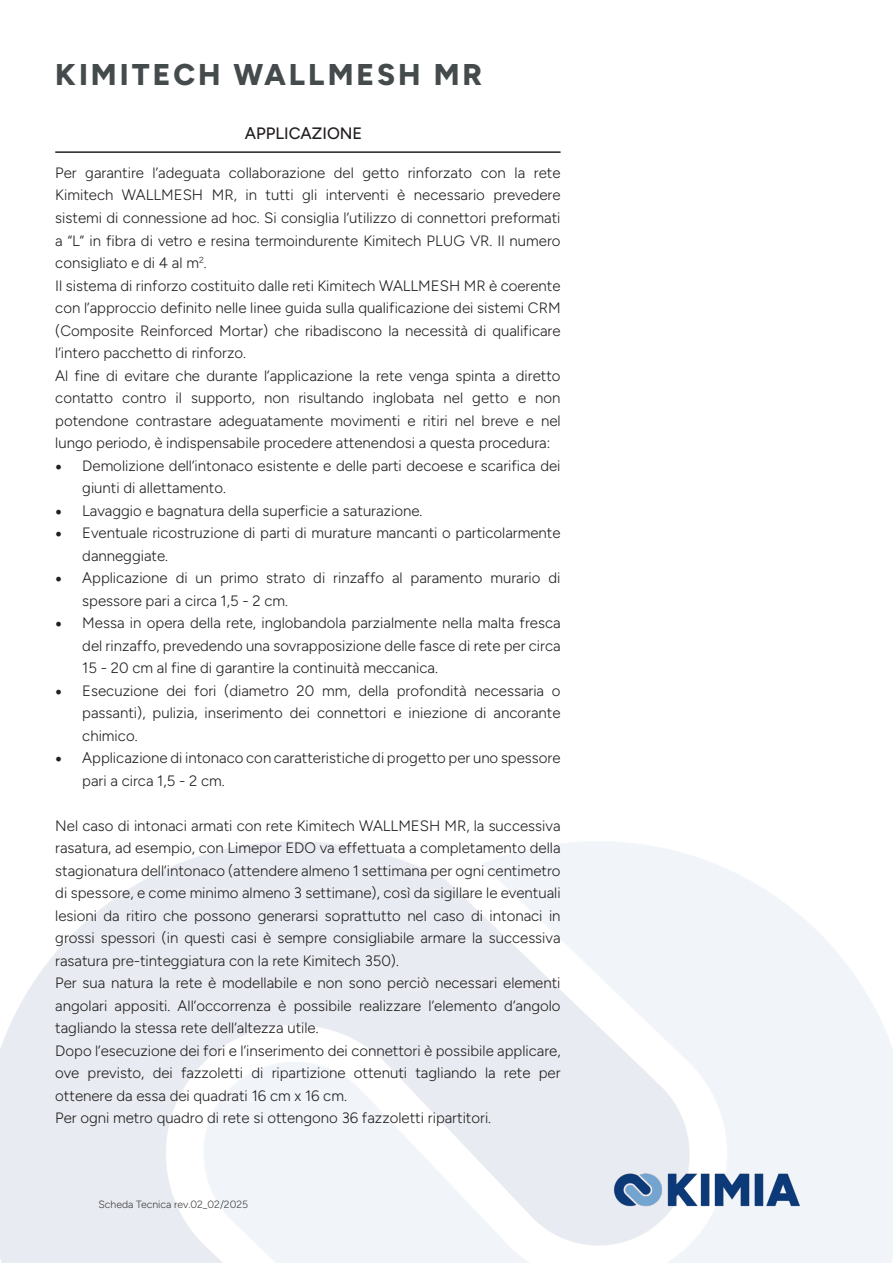
<style>
.page{position:relative;width:893px;height:1263px;background:#fff}
.page>*{position:absolute;margin:0;border:0;box-sizing:border-box;transform-origin:0 0}
.t1{font:800 30px "Figtree";letter-spacing:.1em;color:#454b4c}
.t2{font:500 16.5px "Figtree";color:#231f20}
.t3{font:300 15px/22.5px "Figtree";color:#231f20;text-align:justify}
.t4{font:300 10.5px "Figtree";color:#3e3e3f}
.s1{font-family:"Minion Pro";font-weight:400;font-size:18px}
</style>
<div class="page">
<img style="left:606px;top:1150px;width:202px;height:76px">
<hr style="left:55px;top:151px;width:506px;height:2px;background:#231f20">
<p class="t1" style="left:55px;top:56px;width:428px">KIMITECH WALLMESH MR</p>
<p class="t2" style="left:245px;top:124px;width:119px">APPLICAZIONE</p>
<p class="t3" style="left:55px;top:162px;width:507px">Per garantire l’adeguata collaborazione del getto rinforzato con la rete Kimitech WALLMESH MR, in tutti gli interventi è necessario prevedere sistemi di connessione ad hoc. Si consiglia l’utilizzo di connettori preformati a “L” in fibra di vetro e resina termoindurente Kimitech PLUG VR. Il numero consigliato e di 4 al m<sup>2</sup>.</p>
<p class="t3" style="left:55px;top:274px;width:507px">Il sistema di rinforzo costituito dalle reti Kimitech WALLMESH MR è coerente con l’approccio definito nelle linee guida sulla qualificazione dei sistemi CRM (Composite Reinforced Mortar) che ribadiscono la necessità di qualificare l’intero pacchetto di rinforzo.</p>
<p class="t3" style="left:55px;top:364px;width:507px">Al fine di evitare che durante l’applicazione la rete venga spinta a diretto contatto contro il supporto, non risultando inglobata nel getto e non potendone contrastare adeguatamente movimenti e ritiri nel breve e nel lungo periodo, è indispensabile procedere attenendosi a questa procedura:</p>
<p class="t3" style="left:82px;top:454px;width:480px;text-indent:-27px"><span class="s1">•</span> Demolizione dell’intonaco esistente e delle parti decoese e scarifica dei giunti di allettamento.</p>
<p class="t3" style="left:55px;top:499px;width:369px"><span class="s1">•</span> Lavaggio e bagnatura della superficie a saturazione.</p>
<p class="t3" style="left:82px;top:522px;width:480px;text-indent:-27px"><span class="s1">•</span> Eventuale ricostruzione di parti di murature mancanti o particolarmente danneggiate.</p>
<p class="t3" style="left:82px;top:567px;width:480px;text-indent:-27px"><span class="s1">•</span> Applicazione di un primo strato di rinzaffo al paramento murario di spessore pari a circa 1,5 - 2 cm.</p>
<p class="t3" style="left:82px;top:612px;width:480px;text-indent:-27px"><span class="s1">•</span> Messa in opera della rete, inglobandola parzialmente nella malta fresca del rinzaffo, prevedendo una sovrapposizione delle fasce di rete per circa 15 - 20 cm al fine di garantire la continuità meccanica.</p>
<p class="t3" style="left:82px;top:679px;width:480px;text-indent:-27px"><span class="s1">•</span> Esecuzione dei fori (diametro 20 mm, della profondità necessaria o passanti), pulizia, inserimento dei connettori e iniezione di ancorante chimico.</p>
<p class="t3" style="left:82px;top:747px;width:480px;text-indent:-27px"><span class="s1">•</span> Applicazione di intonaco con caratteristiche di progetto per uno spessore pari a circa 1,5 - 2 cm.</p>
<p class="t3" style="left:55px;top:814px;width:507px">Nel caso di intonaci armati con rete Kimitech WALLMESH MR, la successiva rasatura, ad esempio, con Limepor EDO va effettuata a completamento della stagionatura dell’intonaco (attendere almeno 1 settimana per ogni centimetro di spessore, e come minimo almeno 3 settimane), così da sigillare le eventuali lesioni da ritiro che possono generarsi soprattutto nel caso di intonaci in grossi spessori (in questi casi è sempre consigliabile armare la successiva rasatura pre-tinteggiatura con la rete Kimitech 350).</p>
<p class="t3" style="left:55px;top:972px;width:507px">Per sua natura la rete è modellabile e non sono perciò necessari elementi angolari appositi. All’occorrenza è possibile realizzare l’elemento d’angolo tagliando la stessa rete dell’altezza utile.</p>
<p class="t3" style="left:55px;top:1039px;width:507px">Dopo l’esecuzione dei fori e l’inserimento dei connettori è possibile applicare, ove previsto, dei fazzoletti di ripartizione ottenuti tagliando la rete per ottenere da essa dei quadrati 16 cm x 16 cm.</p>
<p class="t3" style="left:55px;top:1107px;width:437px">Per ogni metro quadro di rete si ottengono 36 fazzoletti ripartitori.</p>
<p class="t4" style="left:98px;top:1198px;width:151px">Scheda Tecnica rev.02_02/2025</p>
</div>
